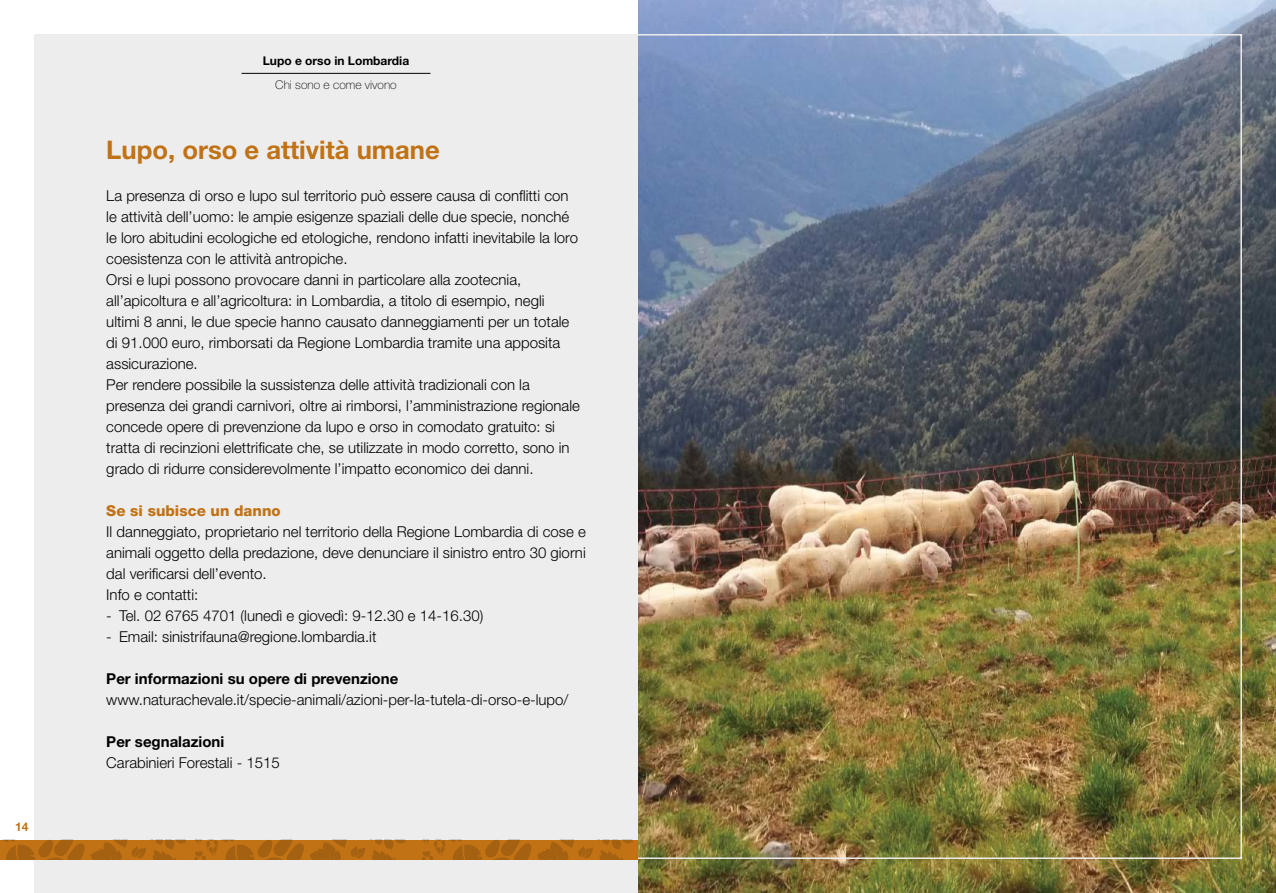
<style>
.page{position:relative;width:1276px;height:893px;background:#fff}
.page>*{position:absolute;margin:0;border:0;box-sizing:border-box;transform-origin:0 0}
.t1{font:700 25.65px "Helvetica Neue";color:#c17214}
.t2{font:300 15px/21px "Helvetica Neue";color:#000}
.t3{font:700 15px "Helvetica Neue";color:#000}
.t4{font:800 15px "Helvetica Neue";color:#c17214}
.t5{font:700 12px "Helvetica Neue";color:#000}
.t6{font:100 12px "Helvetica Neue";color:#000}
.t7{font:700 12px "Helvetica Neue";color:#c17214}
</style>
<div class="page">
<div style="left:34px;top:34px;width:604px;height:859px;background:#ededee"></div>
<hr style="left:241px;top:73px;width:189px;height:1px;background:#000">
<img style="left:638px;top:0;width:638px;height:893px">
<div style="left:0;top:840px;width:638px;height:19px;background:#c17214"></div>
<svg style="left:194px;top:840px;width:212px;height:19px"></svg>
<svg style="left:3px;top:840px;width:183px;height:19px"></svg>
<svg style="left:422px;top:840px;width:211px;height:19px"></svg>
<p class="t7" style="left:15px;top:819px;width:15px">14</p>
<p class="t5" style="left:263px;top:53px;width:148px">Lupo e orso in Lombardia</p>
<p class="t6" style="left:275px;top:78px;width:123px">Chi sono e come vivono</p>
<h1 class="t1" style="left:106px;top:134px;width:335px">Lupo, orso e attività umane</h1>
<p class="t2" style="left:106px;top:185px;width:475px">La presenza di orso e lupo sul territorio può essere causa di conflitti con le attività dell’uomo: le ampie esigenze spaziali delle due specie, nonché le loro abitudini ecologiche ed etologiche, rendono infatti inevitabile la loro coesistenza con le attività antropiche.<br>Orsi e lupi possono provocare danni in particolare alla zootecnia, all’apicoltura e all’agricoltura: in Lombardia, a titolo di esempio, negli ultimi 8 anni, le due specie hanno causato danneggiamenti per un totale di 91.000 euro, rimborsati da Regione Lombardia tramite una apposita assicurazione.<br>Per rendere possibile la sussistenza delle attività tradizionali con la presenza dei grandi carnivori, oltre ai rimborsi, l’amministrazione regionale concede opere di prevenzione da lupo e orso in comodato gratuito: si tratta di recinzioni elettrificate che, se utilizzate in modo corretto, sono in grado di ridurre considerevolmente l’impatto economico dei danni.</p>
<p class="t4" style="left:106px;top:502px;width:176px">Se si subisce un danno</p>
<p class="t2" style="left:106px;top:521px;width:481px">Il danneggiato, proprietario nel territorio della Regione Lombardia di cose e animali oggetto della predazione, deve denunciare il sinistro entro 30 giorni dal verificarsi dell’evento.<br>Info e contatti:</p>
<p class="t2" style="left:106px;top:605px;width:378px">- Tel. 02 6765 4701 (lunedì e giovedì: 9-12.30 e 14-16.30)</p>
<p class="t2" style="left:106px;top:626px;width:272px">- Email: sinistrifauna@regione.lombardia.it</p>
<p class="t3" style="left:106px;top:669px;width:293px">Per informazioni su opere di prevenzione</p>
<p class="t2" style="left:106px;top:689px;width:463px">www.naturachevale.it/specie-animali/azioni-per-la-tutela-di-orso-e-lupo/</p>
<p class="t3" style="left:106px;top:732px;width:120px">Per segnalazioni</p>
<p class="t2" style="left:106px;top:752px;width:175px">Carabinieri Forestali - 1515</p>
</div>
